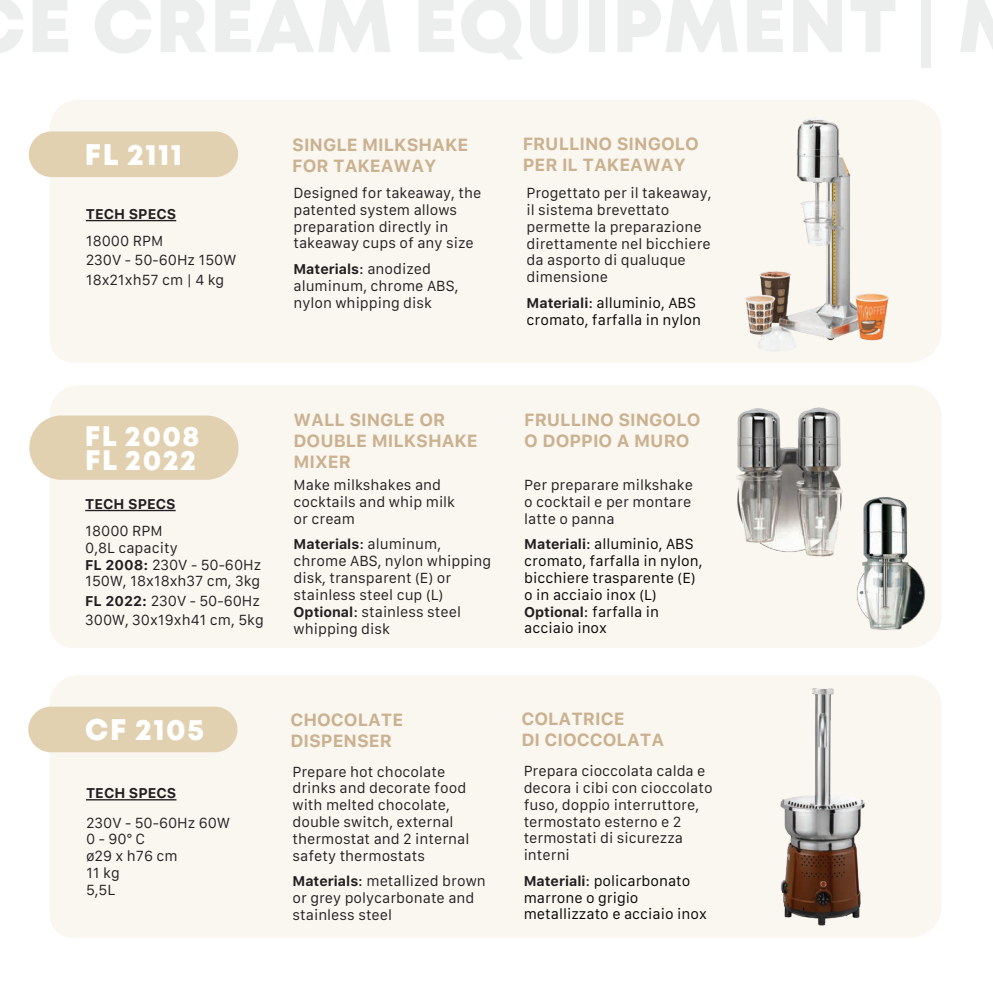
<style>
.page{position:relative;width:993px;height:993px;background:#fff}
.page>*{position:absolute;margin:0;border:0;box-sizing:border-box;transform-origin:0 0}
.t1{font:800 29.75px "Mont";letter-spacing:.05em;color:#fff}
.t2{font:800 28.18px "Mont";letter-spacing:.05em;color:#fff}
.t3{font:700 17.5px/21px "Galvji";color:#cab18f}
.t4{font:14px/16.8px "Galvji";color:#231f20}
.t5{font:14px/16.8px "Galvji";color:#040503}
.t6{font:700 14px "Galvji";color:#231f20}
.s1{font-weight:700}
.s2{font-weight:700;color:#231f20}
.s3{color:#231f20}
</style>
<div class="page">
<div style="left:50px;top:385px;width:891px;height:262px;background:#faf6f0"></div>
<div style="left:50px;top:675px;width:891px;height:262px;background:#faf6f0"></div>
<div style="left:29px;top:415px;width:209px;height:64px;background:#e2d1b1;border-radius:32px"></div>
<div style="left:28px;top:706px;width:209px;height:46px;background:#e2d1b1;border-radius:23px"></div>
<div style="left:50px;top:100px;width:624px;height:262px;background:#faf6f0"></div>
<div style="left:29px;top:131px;width:209px;height:46px;background:#e2d1b1;border-radius:23px"></div>
<hr style="left:86px;top:220px;width:90px;height:1px;background:#231f20">
<hr style="left:85px;top:509px;width:91px;height:2px;background:#231f20">
<hr style="left:86px;top:798px;width:90px;height:2px;background:#231f20">
<img style="left:674px;top:100px;width:267px;height:262px">
<img style="left:687px;top:385px;width:204px;height:196px">
<img style="left:847px;top:486px;width:87px;height:153px">
<img style="left:738px;top:675px;width:171px;height:263px">
<h1 class="t1" style="left:85px;top:135px;width:99px">FL 2111</h1>
<p class="t6" style="left:86px;top:205px;width:92px">TECH SPECS</p>
<p class="t4" style="left:86px;top:232px;width:152px;line-height:19.2px">18000 RPM<br>230V - 50-60Hz 150W<br>18x21xh57 cm | 4 kg</p>
<p class="t3" style="left:292px;top:135px;width:177px">SINGLE MILKSHAKE<br>FOR TAKEAWAY</p>
<p class="t3" style="left:522px;top:133px;width:178px">FRULLINO SINGOLO<br>PER IL TAKEAWAY</p>
<p class="t4" style="left:293px;top:185px;width:189px">Designed for takeaway, the patented system allows preparation directly in takeaway cups of any size</p>
<p class="t4" style="left:293px;top:261px;width:166px"><span class="s1">Materials</span>: anodized aluminum, chrome ABS, nylon whipping disk</p>
<p class="t4" style="left:526px;top:185px;width:186px">Progettato per il takeaway, il sistema brevettato permette la preparazione direttamente nel bicchiere da asporto di qualuque dimensione</p>
<p class="t5" style="left:526px;top:295px;width:176px"><span class="s2">Materiali</span><span class="s3">:</span> alluminio, ABS cromato, farfalla in nylon</p>
<h2 class="t2" style="left:85px;top:417px;width:116px">FL 2008</h2>
<h2 class="t2" style="left:85px;top:441px;width:112px">FL 2022</h2>
<p class="t6" style="left:85px;top:495px;width:92px">TECH SPECS</p>
<p class="t4" style="left:85px;top:522px;width:177px">18000 RPM<br>0,8L capacity<br><span class="s1">FL 2008:</span> 230V - 50-60Hz<br>150W, 18x18xh37 cm, 3kg</p>
<p class="t4" style="left:85px;top:591px;width:180px;line-height:19.2px"><span class="s1">FL 2022:</span> 230V - 50-60Hz<br>300W, 30x19xh41 cm, 5kg</p>
<p class="t3" style="left:293px;top:410px;width:186px">WALL SINGLE OR<br>DOUBLE MILKSHAKE<br>MIXER</p>
<p class="t4" style="left:293px;top:477px;width:163px">Make milkshakes and cocktails and whip milk or cream</p>
<p class="t4" style="left:293px;top:536px;width:199px"><span class="s1">Materials</span>: aluminum, chrome ABS, nylon whipping disk, transparent (E) or stainless steel cup (L)<br><span class="s1">Optional</span>: stainless steel whipping disk</p>
<h1 class="t1" style="left:85px;top:709px;width:120px">CF 2105</h1>
<p class="t6" style="left:86px;top:784px;width:92px">TECH SPECS</p>
<p class="t4" style="left:86px;top:814px;width:145px">230V - 50-60Hz 60W<br>0 - 90° C<br>ø29 x h76 cm<br>11 kg<br>5,5L</p>
<p class="t3" style="left:290px;top:709px;width:114px">CHOCOLATE<br>DISPENSER</p>
<p class="t4" style="left:292px;top:763px;width:178px">Prepare hot chocolate drinks and decorate food with melted chocolate, double switch, external thermostat and 2 internal safety thermostats</p>
<p class="t4" style="left:292px;top:872px;width:195px"><span class="s1">Materials</span>: metallized brown or grey polycarbonate and stainless steel</p>
<p class="t3" style="left:524px;top:409px;width:178px">FRULLINO SINGOLO<br>O DOPPIO A MURO</p>
<p class="t4" style="left:524px;top:477px;width:170px;text-align:justify">Per preparare milkshake o cocktail e per montare latte o panna</p>
<p class="t5" style="left:524px;top:536px;width:180px"><span class="s2">Materiali</span><span class="s3">:</span> alluminio, ABS cromato, farfalla in nylon, bicchiere trasparente (E) o in acciaio inox (L)<br><span class="s2">Optional</span><span class="s3">:</span> farfalla in acciaio inox</p>
<p class="t3" style="left:521px;top:708px;width:144px">COLATRICE<br>DI CIOCCOLATA</p>
<p class="t4" style="left:523px;top:762px;width:190px">Prepara cioccolata calda e decora i cibi con cioccolato fuso, doppio interruttore, termostato esterno e 2 termostati di sicurezza interni</p>
<p class="t5" style="left:523px;top:872px;width:185px"><span class="s2">Materiali</span><span class="s3">:</span> policarbonato marrone o grigio metallizzato e acciaio inox</p>
</div>
